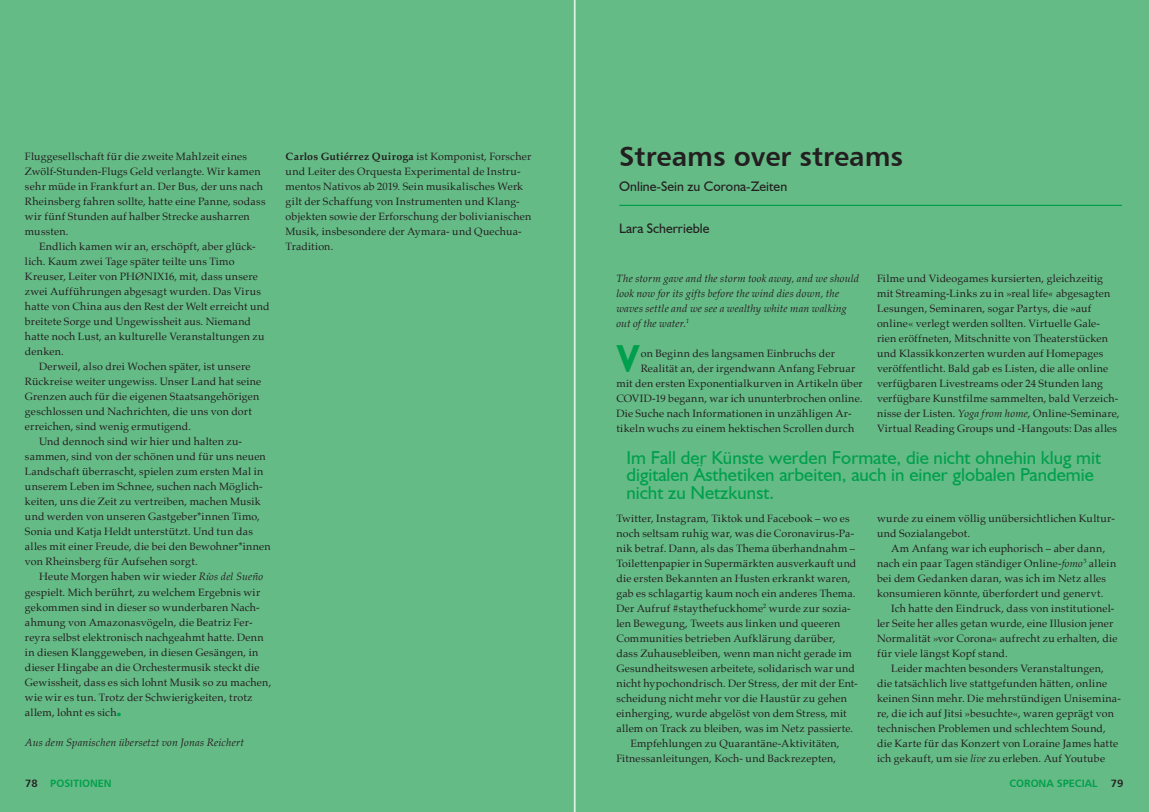
<style>
.page{position:relative;width:1149px;height:812px;background:#fff}
.page>*{position:absolute;margin:0;border:0;box-sizing:border-box;transform-origin:0 0}
.t1{font:700 39.12px "Humanist 521 BT";color:#009f4d;scale:.83 1}
.t2{font:27.5px "Humanist 777 BT Bold B";color:#231f20}
.t3{font:700 23.75px "Palatino";color:#009f4d}
.t4{font:18.75px/17.5px "Humanist 521 BT";color:#009f4d}
.t5{font:13.75px "Humanist 521 BT";color:#231f20}
.t6{font:10.62px/15px "Palatino";letter-spacing:.02em;color:#231f20}
.t7{font:italic 10.62px/15px "Palatino";letter-spacing:.015em;color:#231f20}
.t8{font:10.62px "Humanist 777 BT Bold B";color:#009f4d}
.t9{font:10.62px "Humanist 777 BT Bold B";color:#231f20}
.s1{font-style:italic}
.s2{font-weight:700}
.s3{color:#231f20}
</style>
<div class="page">
<div style="left:0;top:0;width:574px;height:811px;background:#65bb86"></div>
<div style="left:574px;top:0;width:574px;height:811px;background:#65bb86"></div>
<hr style="left:619px;top:205px;width:502px;height:1px;background:#009f4d">
<p class="t6" style="left:25px;top:149px;width:242px">Fluggesellschaft für die zweite Mahlzeit eines Zwölf-Stunden-Flugs Geld verlangte. Wir kamen sehr müde in Frankfurt an. Der Bus, der uns nach Rheinsberg fahren sollte, hatte eine Panne, sodass wir fünf Stunden auf halber Strecke ausharren mussten.</p>
<p class="t6" style="left:39px;top:239px;width:218px">Endlich kamen wir an, erschöpft, aber glück-</p>
<p class="t6" style="left:25px;top:254px;width:211px">lich. Kaum zwei Tage später teilte uns Timo</p>
<p class="t6" style="left:25px;top:269px;width:234px">Kreuser, Leiter von PHØNIX16, mit, dass unsere</p>
<p class="t6" style="left:25px;top:284px;width:237px">zwei Aufführungen abgesagt wurden. Das Virus</p>
<p class="t6" style="left:25px;top:299px;width:246px">hatte von China aus den Rest der Welt erreicht und</p>
<p class="t6" style="left:25px;top:314px;width:227px">breitete Sorge und Ungewissheit aus. Niemand</p>
<p class="t6" style="left:25px;top:329px;width:241px">hatte noch Lust, an kulturelle Veranstaltungen zu</p>
<p class="t6" style="left:25px;top:344px;width:40px">denken.</p>
<p class="t6" style="left:39px;top:359px;width:213px">Derweil, also drei Wochen später, ist unsere</p>
<p class="t6" style="left:25px;top:374px;width:238px">Rückreise weiter ungewiss. Unser Land hat seine</p>
<p class="t6" style="left:25px;top:389px;width:236px">Grenzen auch für die eigenen Staatsangehörigen</p>
<p class="t6" style="left:25px;top:404px;width:228px">geschlossen und Nachrichten, die uns von dort</p>
<p class="t6" style="left:25px;top:419px;width:167px">erreichen, sind wenig ermutigend.</p>
<p class="t6" style="left:39px;top:434px;width:204px">Und dennoch sind wir hier und halten zu-</p>
<p class="t6" style="left:25px;top:449px;width:242px">sammen, sind von der schönen und für uns neuen</p>
<p class="t6" style="left:25px;top:464px;width:240px">Landschaft überrascht, spielen zum ersten Mal in</p>
<p class="t6" style="left:25px;top:479px;width:239px">unserem Leben im Schnee, suchen nach Möglich-</p>
<p class="t6" style="left:25px;top:494px;width:237px">keiten, uns die Zeit zu vertreiben, machen Musik</p>
<p class="t6" style="left:25px;top:509px;width:236px">und werden von unseren Gastgeber*innen Timo,</p>
<p class="t6" style="left:25px;top:524px;width:229px">Sonia und Katja Heldt unterstützt. Und tun das</p>
<p class="t6" style="left:25px;top:539px;width:247px">alles mit einer Freude, die bei den Bewohner*innen</p>
<p class="t6" style="left:25px;top:554px;width:174px">von Rheinsberg für Aufsehen sorgt.</p>
<p class="t6" style="left:39px;top:569px;width:226px">Heute Morgen haben wir wieder <span class="s1">Ríos del Sueño</span></p>
<p class="t6" style="left:25px;top:584px;width:237px">gespielt. Mich berührt, zu welchem Ergebnis wir</p>
<p class="t6" style="left:25px;top:599px;width:236px">gekommen sind in dieser so wunderbaren Nach-</p>
<p class="t6" style="left:25px;top:614px;width:229px">ahmung von Amazonasvögeln, die Beatriz Fer-</p>
<p class="t6" style="left:25px;top:629px;width:240px">reyra selbst elektronisch nachgeahmt hatte. Denn</p>
<p class="t6" style="left:25px;top:644px;width:235px">in diesen Klanggeweben, in diesen Gesängen, in</p>
<p class="t6" style="left:25px;top:659px;width:236px">dieser Hingabe an die Orchestermusik steckt die</p>
<p class="t6" style="left:25px;top:674px;width:248px">Gewissheit, dass es sich lohnt Musik so zu machen,</p>
<p class="t6" style="left:25px;top:689px;width:229px">wie wir es tun. Trotz der Schwierigkeiten, trotz</p>
<p class="t6" style="left:25px;top:704px;width:93px">allem, lohnt es sich</p>
<h3 class="t3" style="left:116px;top:687px;width:7px">.</h3>
<p class="t7" style="left:25px;top:734px;width:220px">Aus dem Spanischen übersetzt von Jonas Reichert</p>
<p class="t6" style="left:285px;top:149px;width:247px"><span class="s2">Carlos Gutiérrez Quiroga</span> ist Komponist, Forscher und Leiter des Orquesta Experimental de Instru&shy;mentos Nativos ab 2019. Sein musikalisches Werk gilt der Schaffung von Instrumenten und Klang&shy;objekten sowie der Erforschung der bolivianischen Musik, insbesondere der Aymara- und Quechua-Tradition.</p>
<h2 class="t2" style="left:619px;top:139px;width:285px">Streams over streams</h2>
<p class="t5" style="left:619px;top:177px;width:169px">Online-Sein zu Corona-Zeiten</p>
<p class="t5" style="left:619px;top:220px;width:92px">Lara Scherrieble</p>
<p class="t7" style="left:616px;top:270px;width:244px">The storm gave and the storm took away, and we should look now for its gifts before the wind dies down, the waves settle and we see a wealthy white man walking out of the water.<sup>1</sup></p>
<h1 class="t1" style="left:616px;top:334px;width:28px">V</h1>
<p class="t6" style="left:640px;top:345px;width:196px">on Beginn des langsamen Einbruchs der</p>
<p class="t6" style="left:640px;top:360px;width:216px">Realität an, der irgendwann Anfang Februar</p>
<p class="t6" style="left:616px;top:375px;width:248px">mit den ersten Exponentialkurven in Artikeln über</p>
<p class="t6" style="left:616px;top:390px;width:247px">COVID-19 begann, war ich ununterbrochen online.</p>
<p class="t6" style="left:616px;top:405px;width:237px">Die Suche nach Informationen in unzähligen Ar-</p>
<p class="t6" style="left:616px;top:420px;width:239px">tikeln wuchs zu einem hektischen Scrollen durch</p>
<p class="t6" style="left:876px;top:270px;width:244px">Filme und Videogames kursierten, gleichzeitig mit Streaming-Links zu in »real life<span class="s1">«</span> abgesagten Lesungen, Seminaren, sogar Partys, die »auf online« verlegt werden sollten. Virtuelle Gale&shy;rien eröffneten, Mitschnitte von Theaterstücken und Klassikkonzerten wurden auf Homepages veröffentlicht. Bald gab es Listen, die alle online verfügbaren Livestreams oder 24 Stunden lang verfügbare Kunstfilme sammelten, bald Verzeich&shy;nisse der Listen. <span class="s1">Yoga from home</span>, Online-Seminare, Virtual Reading Groups und -Hangouts: Das alles</p>
<h3 class="t4" style="left:626px;top:448px;width:476px">Im Fall der Künste werden Formate, die nicht ohnehin klug mit digitalen Ästhetiken arbeiten, auch in einer globalen Pandemie nicht zu Netzkunst.</h3>
<p class="t6" style="left:616px;top:510px;width:235px">Twitter, Instagram, Tiktok und Facebook – wo es</p>
<p class="t6" style="left:616px;top:525px;width:239px">noch seltsam ruhig war, was die Coronavirus-Pa-</p>
<p class="t6" style="left:616px;top:540px;width:240px">nik betraf. Dann, als das Thema überhandnahm –</p>
<p class="t6" style="left:616px;top:555px;width:241px">Toilettenpapier in Supermärkten ausverkauft und</p>
<p class="t6" style="left:616px;top:570px;width:235px">die ersten Bekannten an Husten erkrankt waren,</p>
<p class="t6" style="left:616px;top:585px;width:241px">gab es schlagartig kaum noch ein anderes Thema.</p>
<p class="t6" style="left:616px;top:600px;width:236px">Der Aufruf #staythefuckhome<sup>2</sup> wurde zur sozia-</p>
<p class="t6" style="left:616px;top:615px;width:225px">len Bewegung, Tweets aus linken und queeren</p>
<p class="t6" style="left:616px;top:630px;width:220px">Communities betrieben Aufklärung darüber,</p>
<p class="t6" style="left:616px;top:645px;width:237px">dass Zuhausebleiben, wenn man nicht gerade im</p>
<p class="t6" style="left:616px;top:660px;width:240px">Gesundheitswesen arbeitete, solidarisch war und</p>
<p class="t6" style="left:616px;top:675px;width:243px">nicht hypochondrisch. Der Stress, der mit der Ent-</p>
<p class="t6" style="left:616px;top:690px;width:232px">scheidung nicht mehr vor die Haustür zu gehen</p>
<p class="t6" style="left:616px;top:705px;width:232px">einherging, wurde abgelöst von dem Stress, mit</p>
<p class="t6" style="left:616px;top:720px;width:238px">allem on Track zu bleiben, was im Netz passierte.</p>
<p class="t6" style="left:630px;top:735px;width:210px">Empfehlungen zu Quarantäne-Aktivitäten,</p>
<p class="t6" style="left:616px;top:750px;width:221px">Fitnessanleitungen, Koch- und Backrezepten,</p>
<p class="t6" style="left:876px;top:510px;width:239px">wurde zu einem völlig unübersichtlichen Kultur&shy;und Sozialangebot.</p>
<p class="t6" style="left:876px;top:540px;width:240px;text-indent:14px">Am Anfang war ich euphorisch – aber dann, nach ein paar Tagen ständiger Online-<span class="s1">fomo</span><sup>3</sup> allein bei dem Gedanken daran, was ich im Netz alles konsumieren könnte, überfordert und genervt.</p>
<p class="t6" style="left:876px;top:600px;width:242px;text-indent:14px">Ich hatte den Eindruck, dass von institutionel&shy;ler Seite her alles getan wurde, eine Illusion jener Normalität »vor Corona« aufrecht zu erhalten, die für viele längst Kopf stand.</p>
<p class="t6" style="left:876px;top:660px;width:245px;text-indent:14px">Leider machten besonders Veranstaltungen, die tatsächlich live stattgefunden hätten, online keinen Sinn mehr. Die mehrstündigen Unisemina&shy;re, die ich auf Jitsi »besuchte«, waren geprägt von technischen Problemen und schlechtem Sound, die Karte für das Konzert von Loraine James hatte ich gekauft, um sie <span class="s1">live</span> zu erleben. Auf Youtube</p>
<p class="t8" style="left:25px;top:776px;width:88px"><span class="s3">78</span> POSITIONEN</p>
<p class="t8" style="left:1009px;top:776px;width:90px">CORONA SPECIAL</p>
<p class="t9" style="left:1110px;top:776px;width:14px">79</p>
</div>
